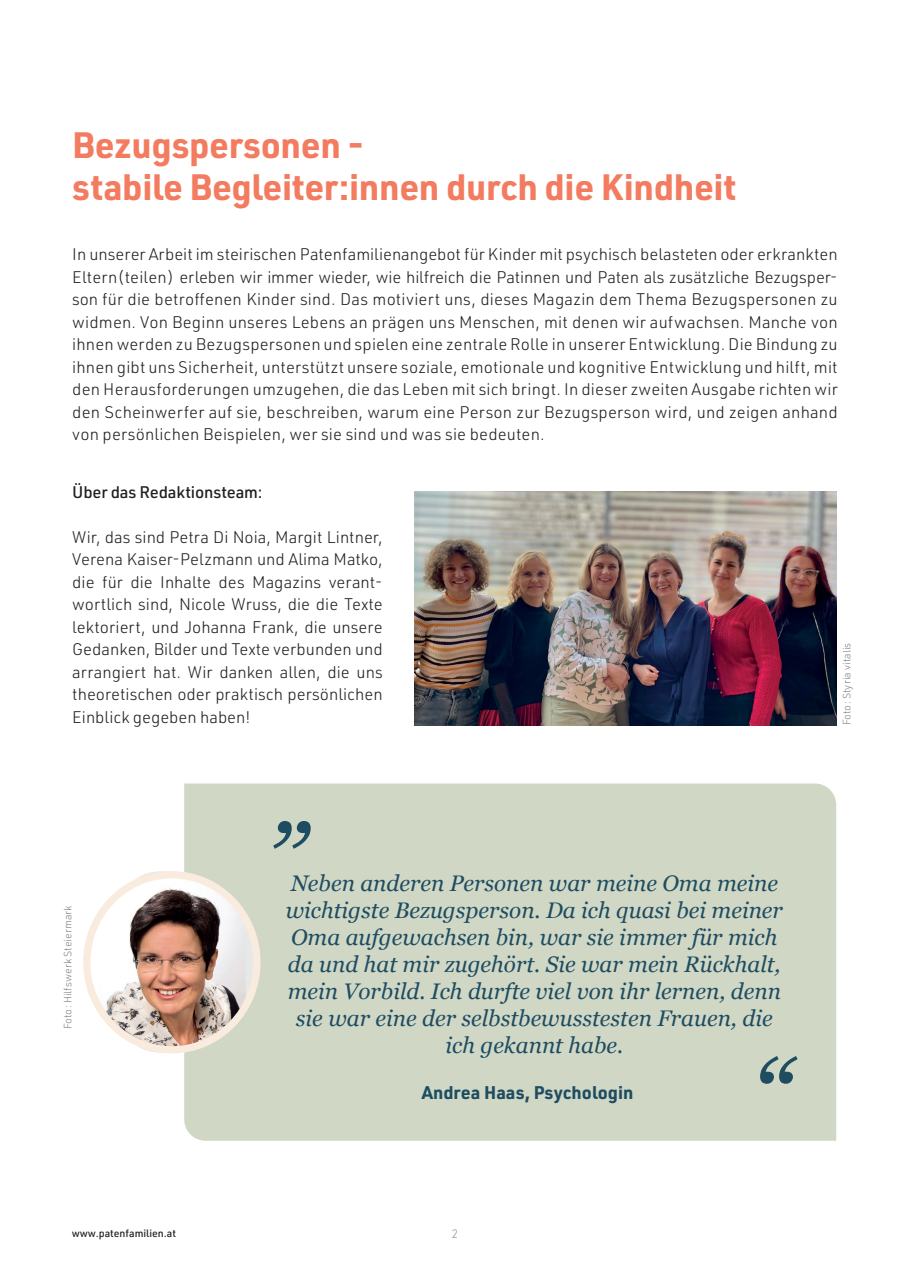
<style>
.page{position:relative;width:910px;height:1280px;background:#fff}
.page>*{position:absolute;margin:0;border:0;box-sizing:border-box;transform-origin:0 0}
.t1{font:700 36px/42px "URWDIN";letter-spacing:-.01em;color:#f37c60}
.t2{font:italic 22.5px/27px "Georgia";color:#1e4d61;text-align:center}
.t3{font:700 18px "URWDIN";color:#1e4d61}
.t4{font:300 16.5px/22.5px "URWDIN";letter-spacing:.01em;color:#231f20;text-align:justify}
.t5{font:500 16.5px "URWDIN";letter-spacing:-.01em;color:#231f20}
.t6{font:300 12px "URWDIN";color:#939598}
.t7{font:300 10.5px "URWDIN";color:#808285}
.t8{font:500 10.5px "URWDIN";color:#231f20}
</style>
<div class="page">
<div style="left:184px;top:783px;width:652px;height:358px;background:#d1d7c5"></div>
<svg style="left:273px;top:821px;width:38px;height:28px"></svg>
<svg style="left:760px;top:1056px;width:38px;height:28px"></svg>
<img style="left:414px;top:491px;width:422px;height:234px">
<svg style="left:144px;top:871px;width:111px;height:182px;background:#dcded0"></svg>
<img style="left:98px;top:875px;width:148px;height:175px">
<div style="left:83px;top:871px;width:178px;height:182px;border:7px solid #faebdf;border-radius:50%"></div>
<h1 class="t1" style="left:72px;top:122px;width:665px">Bezugspersonen -<br>stabile Begleiter:innen durch die Kindheit</h1>
<p class="t4" style="left:72px;top:242px;width:767px">In unserer Arbeit im steirischen Patenfamilienangebot für Kinder mit psychisch belasteten oder erkrankten Eltern(teilen) erleben wir immer wieder, wie hilfreich die Patinnen und Paten als zusätzliche Bezugsper&shy;son für die betroffenen Kinder sind. Das motiviert uns, dieses Magazin dem Thema Bezugspersonen zu widmen. Von Beginn unseres Lebens an prägen uns Menschen, mit denen wir aufwachsen. Manche von ihnen werden zu Bezugspersonen und spielen eine zentrale Rolle in unserer Entwicklung. Die Bindung zu ihnen gibt uns Sicherheit, unterstützt unsere soziale, emotionale und kognitive Entwicklung und hilft, mit den Herausforderungen umzugehen, die das Leben mit sich bringt. In dieser zweiten Ausgabe richten wir den Scheinwerfer auf sie, beschreiben, warum eine Person zur Bezugsperson wird, und zeigen anhand von persönlichen Beispielen, wer sie sind und was sie bedeuten.</p>
<p class="t5" style="left:72px;top:481px;width:192px">Über das Redaktionsteam:</p>
<p class="t4" style="left:72px;top:525px;width:312px">Wir, das sind Petra Di Noia, Margit Lintner, Verena Kaiser-Pelzmann und Alima Matko, die für die Inhalte des Magazins verant&shy;wortlich sind, Nicole Wruss, die die Texte lektoriert, und Johanna Frank, die unsere Gedanken, Bilder und Texte verbunden und arrangiert hat. Wir danken allen, die uns theoretischen oder praktisch persönlichen Einblick gegeben haben!</p>
<p class="t7" style="left:61px;top:1029px;width:125px;rotate:-90deg">Foto: Hilfswerk Steiermark</p>
<p class="t2" style="left:286px;top:870px;width:499px">Neben anderen Personen war meine Oma meine wichtigste Bezugsperson. Da ich quasi bei meiner Oma aufgewachsen bin, war sie immer für mich da und hat mir zugehört. Sie war mein Rückhalt, mein Vorbild. Ich durfte viel von ihr lernen, denn sie war eine der selbstbewusstesten Frauen, die ich gekannt habe.</p>
<p class="t3" style="left:422px;top:1080px;width:213px">Andrea Haas, Psychologin</p>
<p class="t8" style="left:72px;top:1226px;width:106px">www.patenfamilien.at</p>
<p class="t6" style="left:452px;top:1226px;width:8px">2</p>
<p class="t7" style="left:840px;top:725px;width:84px;rotate:-90deg">Foto: Styria vitalis</p>
</div>
